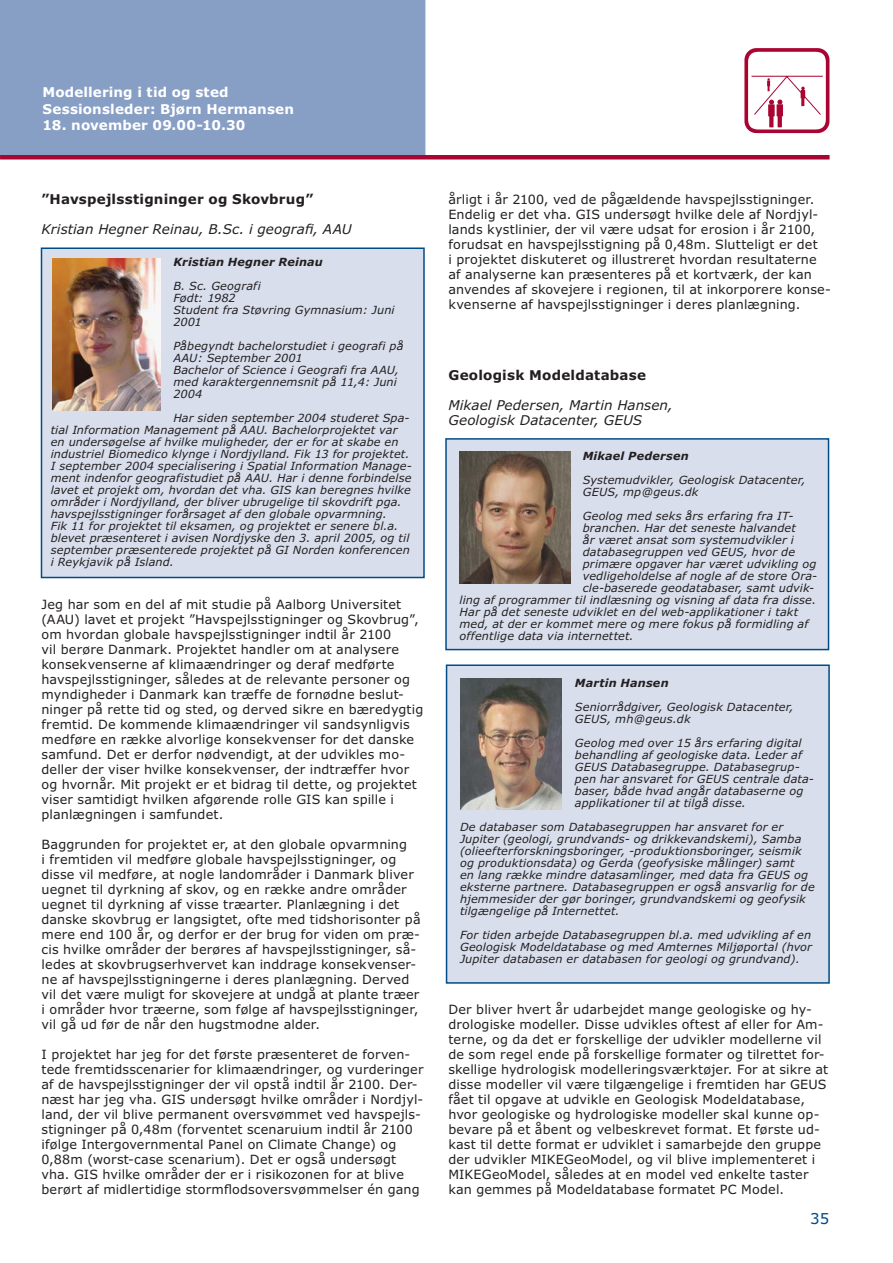
<style>
.page{position:relative;width:893px;height:1263px;background:#fff}
.page>*{position:absolute;margin:0;border:0;box-sizing:border-box;transform-origin:0 0}
.t1{font:15px "Verdana";color:#004b88}
.t2{font:italic 13.5px/15px "Verdana";letter-spacing:.01em;color:#231f20}
.t3{font:700 13.5px/16.5px "Verdana";letter-spacing:.01em;color:#fff}
.t4{font:700 13.5px "Verdana";letter-spacing:.015em;color:#231f20}
.t5{font:12.75px/15px "Verdana";letter-spacing:.01em;color:#231f20}
.t6{font:italic 11.25px/12px "Verdana";letter-spacing:.01em;color:#231f20}
.t7{font:italic 700 11.25px "Verdana";letter-spacing:.02em;color:#231f20}
</style>
<div class="page">
<svg style="left:744px;top:48px;width:85px;height:85px"></svg>
<div style="left:41px;top:248px;width:383px;height:330px;background:#d8deec"></div>
<div style="left:41px;top:248px;width:384px;height:330px;border:2px solid #004b88"></div>
<div style="left:446px;top:439px;width:382px;height:211px;background:#d8deec"></div>
<div style="left:445px;top:438px;width:384px;height:212px;border:2px solid #004b88"></div>
<div style="left:446px;top:665px;width:383px;height:318px;background:#d8deec"></div>
<div style="left:446px;top:665px;width:383px;height:319px;border:2px solid #004b88"></div>
<img style="left:460px;top:678px;width:101px;height:132px">
<img style="left:459px;top:452px;width:111px;height:131px">
<div style="left:0;top:0;width:425px;height:155px;background:#879ec5"></div>
<div style="left:0;top:155px;width:829px;height:5px;background:#a90432"></div>
<img style="left:53px;top:258px;width:108px;height:153px">
<p class="t3" style="left:42px;top:85px;width:253px">Modellering i tid og sted<br>Sessionsleder: Bjørn Hermansen</p>
<p class="t3" style="left:42px;top:118px;width:204px">18. november 09.00-10.30</p>
<p class="t4" style="left:41px;top:194px;width:273px">”Havspejlsstigninger og Skovbrug”</p>
<p class="t2" style="left:41px;top:223px;width:312px">Kristian Hegner Reinau, B.Sc. i geografi, AAU</p>
<p class="t7" style="left:173px;top:258px;width:151px">Kristian Hegner Reinau</p>
<p class="t6" style="left:173px;top:281px;width:223px">B. Sc. Geografi<br>Født: 1982<br>Student fra Støvring Gymnasium: Juni<br>2001</p>
<p class="t6" style="left:173px;top:341px;width:232px">Påbegyndt bachelorstudiet i geografi på<br>AAU: September 2001<br>Bachelor of Science i Geografi fra AAU, med karaktergennemsnit på 11,4: Juni<br>2004</p>
<p class="t6" style="left:51px;top:413px;width:363px;text-indent:123px">Har siden september 2004 studeret Spa&shy;tial Information Management på AAU. Bachelorprojektet var en undersøgelse af hvilke muligheder, der er for at skabe en industriel Biomedico klynge i Nordjylland. Fik 13 for projektet.<br>I september 2004 specialisering i Spatial Information Manage&shy;ment indenfor geografistudiet på AAU. Har i denne forbindelse lavet et projekt om, hvordan det vha. GIS kan beregnes hvilke områder i Nordjylland, der bliver ubrugelige til skovdrift pga. havspejlsstigninger forårsaget af den globale opvarmning.<br>Fik 11 for projektet til eksamen, og projektet er senere bl.a. blevet præsenteret i avisen Nordjyske den 3. april 2005, og til september præsenterede projektet på GI Norden konferencen i Reykjavik på Island.</p>
<p class="t5" style="left:41px;top:598px;width:383px">Jeg har som en del af mit studie på Aalborg Universitet (AAU) lavet et projekt ”Havspejlsstigninger og Skovbrug”, om hvordan globale havspejlsstigninger indtil år 2100<br>vil berøre Danmark. Projektet handler om at analysere konsekvenserne af klimaændringer og deraf medførte havspejlsstigninger, således at de relevante personer og myndigheder i Danmark kan træffe de fornødne beslut&shy;ninger på rette tid og sted, og derved sikre en bæredygtig fremtid. De kommende klimaændringer vil sandsynligvis medføre en række alvorlige konsekvenser for det danske samfund. Det er derfor nødvendigt, at der udvikles mo&shy;deller der viser hvilke konsekvenser, der indtræffer hvor og hvornår. Mit projekt er et bidrag til dette, og projektet viser samtidigt hvilken afgørende rolle GIS kan spille i planlægningen i samfundet.</p>
<p class="t5" style="left:41px;top:838px;width:380px">Baggrunden for projektet er, at den globale opvarmning<br>i fremtiden vil medføre globale havspejlsstigninger, og disse vil medføre, at nogle landområder i Danmark bliver uegnet til dyrkning af skov, og en række andre områder uegnet til dyrkning af visse træarter. Planlægning i det danske skovbrug er langsigtet, ofte med tidshorisonter på mere end 100 år, og derfor er der brug for viden om præ&shy;cis hvilke områder der berøres af havspejlsstigninger, så&shy;ledes at skovbrugserhvervet kan inddrage konsekvenser&shy;ne af havspejlsstigningerne i deres planlægning. Derved vil det være muligt for skovejere at undgå at plante træer i områder hvor træerne, som følge af havspejlsstigninger, vil gå ud før de når den hugstmodne alder.</p>
<p class="t5" style="left:41px;top:1048px;width:383px">I projektet har jeg for det første præsenteret de forven&shy;tede fremtidsscenarier for klimaændringer, og vurderinger af de havspejlsstigninger der vil opstå indtil år 2100. Der&shy;næst har jeg vha. GIS undersøgt hvilke områder i Nordjyl&shy;land, der vil blive permanent oversvømmet ved havspejls&shy;stigninger på 0,48m (forventet scenaruium indtil år 2100 ifølge Intergovernmental Panel on Climate Change) og 0,88m (worst-case scenarium). Det er også undersøgt vha. GIS hvilke områder der er i risikozonen for at blive berørt af midlertidige stormflodsoversvømmelser én gang</p>
<p class="t5" style="left:448px;top:193px;width:384px">årligt i år 2100, ved de pågældende havspejlsstigninger.<br>Endelig er det vha. GIS undersøgt hvilke dele af Nordjyl&shy;lands kystlinier, der vil være udsat for erosion i år 2100, forudsat en havspejlsstigning på 0,48m. Slutteligt er det<br>i projektet diskuteret og illustreret hvordan resultaterne af analyserne kan præsenteres på et kortværk, der kan anvendes af skovejere i regionen, til at inkorporere konse&shy;kvenserne af havspejlsstigninger i deres planlægning.</p>
<p class="t4" style="left:448px;top:370px;width:199px">Geologisk Modeldatabase</p>
<p class="t2" style="left:448px;top:399px;width:226px">Mikael Pedersen, Martin Hansen,<br>Geologisk Datacenter, GEUS</p>
<p class="t7" style="left:582px;top:452px;width:107px">Mikael Pedersen</p>
<p class="t6" style="left:582px;top:475px;width:224px">Systemudvikler, Geologisk Datacenter,<br>GEUS, mp@geus.dk</p>
<p class="t6" style="left:582px;top:511px;width:212px">Geolog med seks års erfaring fra IT-</p>
<p class="t6" style="left:582px;top:523px;width:214px">branchen. Har det seneste halvandet</p>
<p class="t6" style="left:582px;top:535px;width:213px">år været ansat som systemudvikler i</p>
<p class="t6" style="left:582px;top:547px;width:214px">databasegruppen ved GEUS, hvor de</p>
<p class="t6" style="left:582px;top:559px;width:235px">primære opgaver har været udvikling og</p>
<p class="t6" style="left:582px;top:571px;width:236px">vedligeholdelse af nogle af de store Ora-</p>
<p class="t6" style="left:582px;top:583px;width:233px">cle-baserede geodatabaser, samt udvik-</p>
<p class="t6" style="left:459px;top:595px;width:358px">ling af programmer til indlæsning og visning af data fra disse.</p>
<p class="t6" style="left:459px;top:607px;width:340px">Har på det seneste udviklet en del web-applikationer i takt</p>
<p class="t6" style="left:459px;top:619px;width:350px">med, at der er kommet mere og mere fokus på formid ling af</p>
<p class="t6" style="left:459px;top:631px;width:176px">offentlige data via internettet.</p>
<p class="t7" style="left:575px;top:678px;width:95px">Martin Hansen</p>
<p class="t6" style="left:575px;top:701px;width:220px">Seniorrådgiver, Geologisk Datacenter,<br>GEUS, mh@geus.dk</p>
<p class="t6" style="left:575px;top:737px;width:241px">Geolog med over 15 års erfaring digital behandling af geologiske data. Leder af GEUS Databasegruppe. Databasegrup&shy;pen har ansvaret for GEUS centrale data&shy;baser, både hvad angår databaserne og applikationer til at tilgå disse.</p>
<p class="t6" style="left:460px;top:821px;width:356px">De databaser som Databasegruppen har ansvaret for er Jupiter (geologi, grundvands- og drikkevandskemi), Samba (olieefterforskningsboringer, -produktionsboringer, seismik og produktionsdata) og Gerda (geofysiske målinger) samt<br>en lang række mindre datasamlinger, med data fra GEUS og eksterne partnere. Databasegruppen er også ansvarlig for de hjemmesider der gør boringer, grundvandskemi og geofysik tilgængelige på Internettet.</p>
<p class="t6" style="left:460px;top:929px;width:353px;text-align:justify">For tiden arbejde Databasegruppen bl.a. med udvikling af en Geologisk Modeldatabase og med Amternes Miljøportal (hvor Jupiter databasen er databasen for geologi og grundvand).</p>
<p class="t5" style="left:448px;top:1003px;width:381px">Der bliver hvert år udarbejdet mange geologiske og hy&shy;drologiske modeller. Disse udvikles oftest af eller for Am&shy;terne, og da det er forskellige der udvikler modellerne vil de som regel ende på forskellige formater og tilrettet for&shy;skellige hydrologisk modelleringsværktøjer. For at sikre at disse modeller vil være tilgængelige i fremtiden har GEUS fået til opgave at udvikle en Geologisk Modeldatabase, hvor geologiske og hydrologiske modeller skal kunne op&shy;bevare på et åbent og velbeskrevet format. Et første ud&shy;kast til dette format er udviklet i samarbejde den gruppe der udvikler MIKEGeoModel, og vil blive implementeret i MIKEGeoModel, således at en model ved enkelte taster kan gemmes på Modeldatabase formatet PC Model.</p>
<p class="t1" style="left:810px;top:1213px;width:21px">35</p>
</div>
